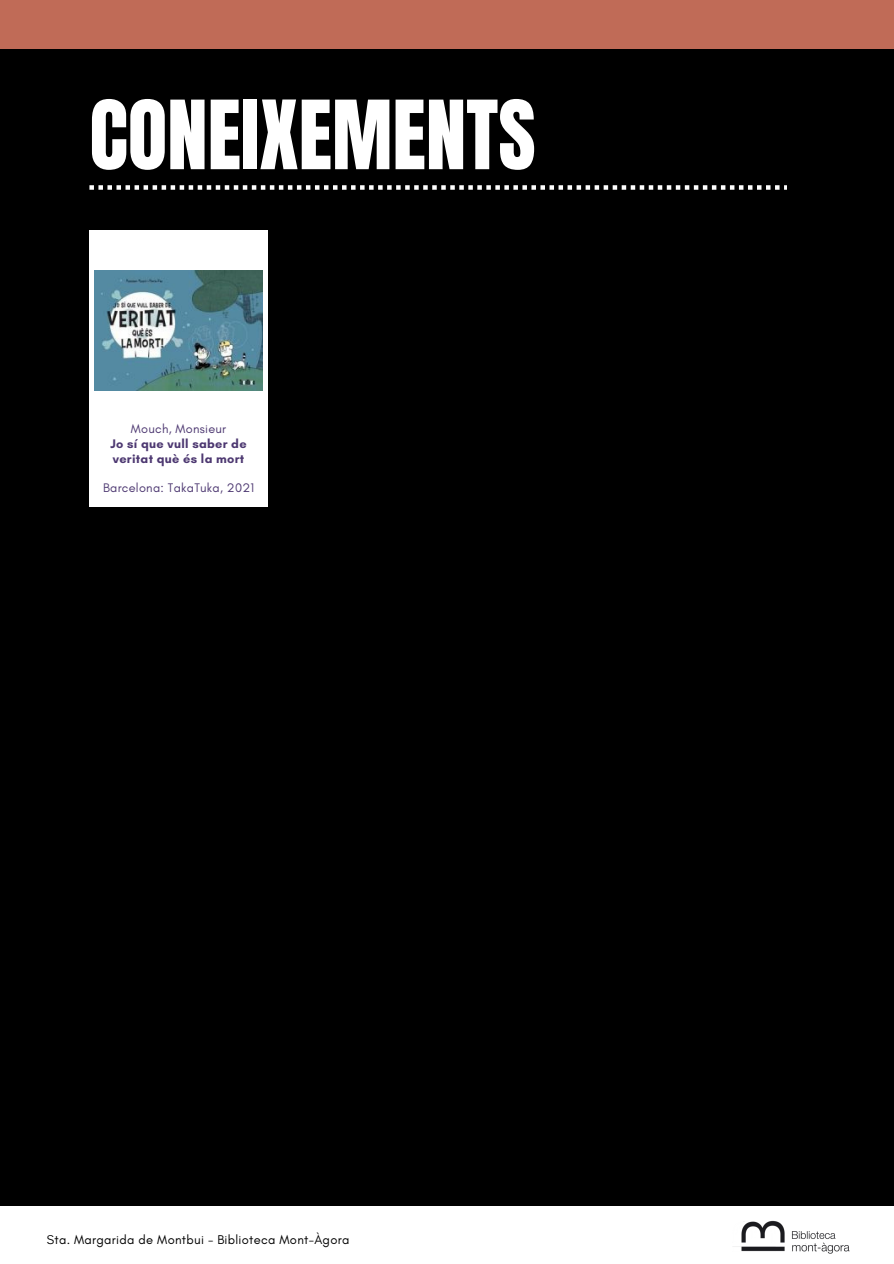
<style>
.page{position:relative;width:894px;height:1264px;background:#fff}
.page>*{position:absolute;margin:0;border:0;box-sizing:border-box;transform-origin:0 0}
.t1{font:81px "Anton";color:#fff}
.t2{font:12.9px "Glacial Indifference";letter-spacing:.02em;color:#000}
.t3{font:12.6px "Glacial Indifference";letter-spacing:.02em;color:#4d3871}
.t4{font:700 12.6px/14.9px "Glacial Indifference";letter-spacing:.02em;color:#4d3871}
</style>
<div class="page">
<div style="left:0;top:0;width:893px;height:1263px;background:#000"></div>
<div style="left:0;top:0;width:893px;height:48px;background:#c06b57"></div>
<div style="left:0;top:1205px;width:893px;height:58px;background:#fff"></div>
<img style="left:733px;top:1220px;width:117px;height:34px">
<svg style="left:89px;top:185px;width:697px;height:5px"></svg>
<div style="left:89px;top:230px;width:179px;height:276px;background:#fff"></div>
<img style="left:94px;top:270px;width:168px;height:120px">
<p class="t1" style="left:89px;top:77px;width:447px">CONEIXEMENTS</p>
<p class="t3" style="left:131px;top:421px;width:97px">Mouch, Monsieur</p>
<p class="t4" style="left:110px;top:436px;width:137px">Jo sí que vull saber de veritat què és la mort</p>
<p class="t3" style="left:103px;top:480px;width:152px">Barcelona: TakaTuka, 2021</p>
<p class="t2" style="left:47px;top:1231px;width:304px">Sta. Margarida de Montbui - Biblioteca Mont-Àgora</p>
</div>
